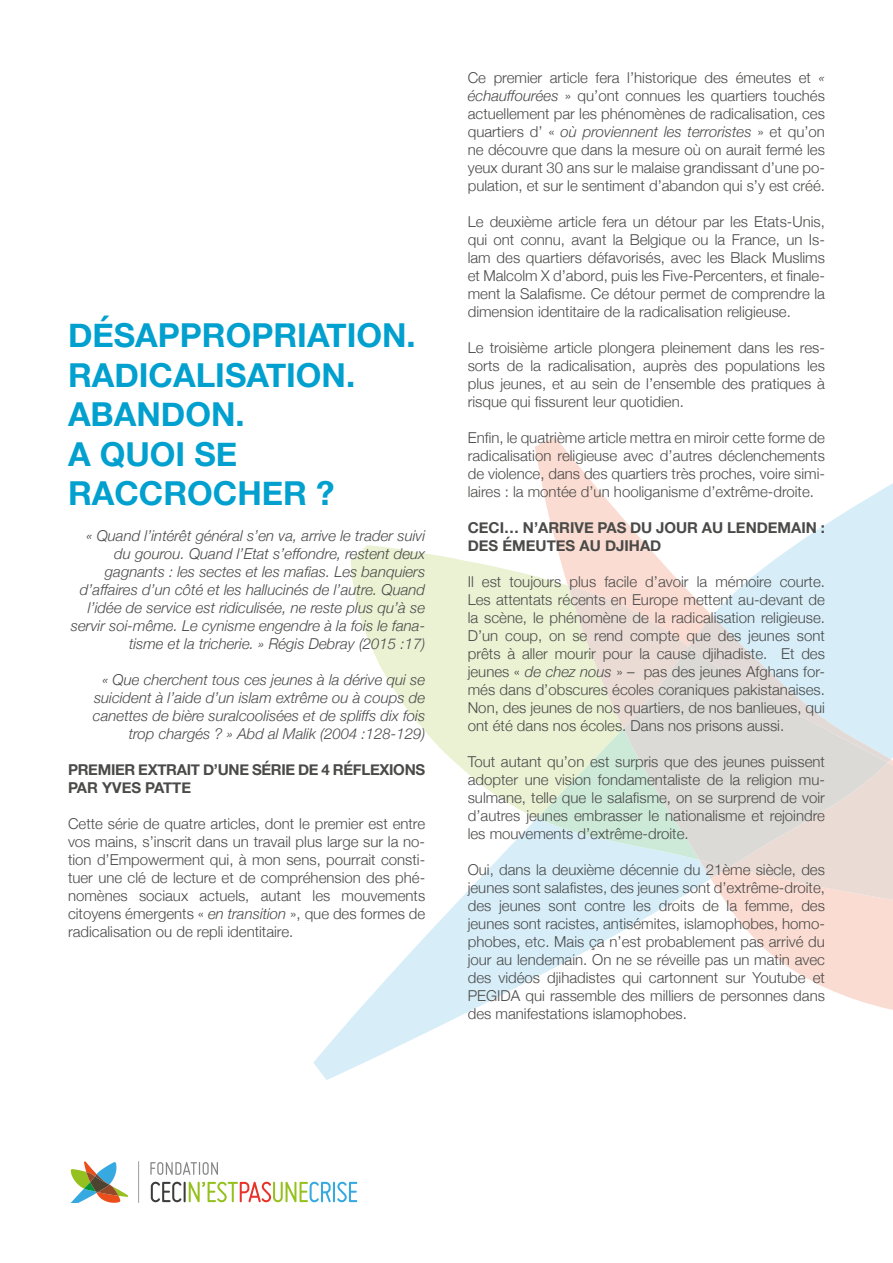
<style>
.page{position:relative;width:893px;height:1263px;background:#fff}
.page>*{position:absolute;margin:0;border:0;box-sizing:border-box;transform-origin:0 0}
.t1{font:700 33px/39.6px "Helvetica Neue";color:#01a0ce}
.t2{font:300 15px/18px "Helvetica Neue";color:#4a4a49;text-align:justify}
.t3{font:italic 300 15px/18px "Helvetica Neue";color:#4a4a49;text-align:right}
.t4{font:700 15px/18px "Helvetica Neue";color:#4a4a49}
.t5{font:700 15px/18px "Helvetica Neue";letter-spacing:-.02em;color:#4a4a49}
.s1{font-style:italic}
</style>
<div class="page">
<svg style="left:70px;top:1161px;width:58px;height:41px"></svg>
<svg style="left:150px;top:1162px;width:68px;height:13px"></svg>
<svg style="left:151px;top:1181px;width:31px;height:21px"></svg>
<hr style="left:184px;top:1182px;width:2px;height:20px;background:#3c3c3b">
<svg style="left:189px;top:1181px;width:142px;height:21px"></svg>
<hr style="left:333px;top:1182px;width:2px;height:20px;background:#36a9e1">
<svg style="left:337px;top:1181px;width:20px;height:21px"></svg>
<hr style="left:138px;top:1161px;width:1px;height:41px;background:#9d9d9c">
<svg style="left:351px;top:545px;width:184px;height:272px;fill:#eaf2d3"></svg>
<svg style="left:313px;top:821px;width:222px;height:259px"></svg>
<svg style="left:535px;top:437px;width:358px;height:573px"></svg>
<svg style="left:623px;top:646px;width:265px;height:221px;background:#dcdedc"></svg>
<h1 class="t1" style="left:68px;top:316px;width:349px">DÉSAPPROPRIATION.<br>RADICALISATION.<br>ABANDON.<br>A QUOI SE<br>RACCROCHER ?</h1>
<p class="t3" style="left:71px;top:526px;width:356px">« Quand l’intérêt général s’en va, arrive le trader suivi du gourou. Quand l’Etat s’effondre, restent deux gagnants : les sectes et les mafias. Les banquiers d’affaires d’un côté et les hallucinés de l’autre. Quand l’idée de service est ridiculisée, ne reste plus qu’à se servir soi-même. Le cynisme engendre à la fois le fana&shy;tisme et la tricherie. » Régis Debray (2015 :17)</p>
<p class="t3" style="left:93px;top:670px;width:334px">« Que cherchent tous ces jeunes à la dérive qui se suicident à l’aide d’un islam extrême ou à coups de canettes de bière suralcoolisées et de spliffs dix fois trop chargés ? » Abd al Malik (2004 :128-129)</p>
<p class="t5" style="left:68px;top:761px;width:359px">PREMIER EXTRAIT D’UNE SÉRIE DE 4 RÉFLEXIONS<br>PAR YVES PATTE</p>
<p class="t2" style="left:68px;top:814px;width:359px">Cette série de quatre articles, dont le premier est entre vos mains, s’inscrit dans un travail plus large sur la no&shy;tion d’Empowerment qui, à mon sens, pourrait consti&shy;tuer une clé de lecture et de compréhension des phé&shy;nomènes sociaux actuels, autant les mouvements citoyens émergents « <span class="s1">en transition</span> », que des formes de radicalisation ou de repli identitaire.</p>
<p class="t2" style="left:468px;top:67px;width:359px">Ce premier article fera l’historique des émeutes et <span class="s1">« échauffourées</span> » qu’ont connues les quartiers touchés actuellement par les phénomènes de radicalisation, ces quartiers d’ « <span class="s1">où proviennent les terroristes</span> » et qu’on ne découvre que dans la mesure où on aurait fermé les yeux durant 30 ans sur le malaise grandissant d’une po&shy;pulation, et sur le sentiment d’abandon qui s’y est créé.</p>
<p class="t2" style="left:468px;top:211px;width:359px">Le deuxième article fera un détour par les Etats-Unis, qui ont connu, avant la Belgique ou la France, un Is&shy;lam des quartiers défavorisés, avec les Black Muslims et Malcolm X d’abord, puis les Five-Percenters, et finale&shy;ment la Salafisme. Ce détour permet de comprendre la dimension identitaire de la radicalisation religieuse.</p>
<p class="t2" style="left:468px;top:337px;width:359px">Le troisième article plongera pleinement dans les res&shy;sorts de la radicalisation, auprès des populations les plus jeunes, et au sein de l’ensemble des pratiques à risque qui fissurent leur quotidien.</p>
<p class="t2" style="left:468px;top:427px;width:359px">Enfin, le quatrième article mettra en miroir cette forme de radicalisation religieuse avec d’autres déclenchements de violence, dans des quartiers très proches, voire simi&shy;laires : la montée d’un hooliganisme d’extrême-droite.</p>
<p class="t4" style="left:468px;top:519px;width:359px">CECI… N’ARRIVE PAS DU JOUR AU LENDEMAIN :<br>DES ÉMEUTES AU DJIHAD</p>
<p class="t2" style="left:468px;top:571px;width:359px">Il est toujours plus facile d’avoir la mémoire courte.<br>Les attentats récents en Europe mettent au-devant de la scène, le phénomène de la radicalisation religieuse.<br>D’un coup, on se rend compte que des jeunes sont prêts à aller mourir pour la cause djihadiste. Et des jeunes « <span class="s1">de chez nous</span> » – pas des jeunes Afghans for&shy;més dans d’obscures écoles coraniques pakistanaises.<br>Non, des jeunes de nos quartiers, de nos banlieues, qui ont été dans nos écoles. Dans nos prisons aussi.</p>
<p class="t2" style="left:468px;top:751px;width:359px">Tout autant qu’on est surpris que des jeunes puissent adopter une vision fondamentaliste de la religion mu&shy;sulmane, telle que le salafisme, on se surprend de voir d’autres jeunes embrasser le nationalisme et rejoindre les mouvements d’extrême-droite.</p>
<p class="t2" style="left:468px;top:859px;width:359px">Oui, dans la deuxième décennie du 21ème siècle, des jeunes sont salafistes, des jeunes sont d’extrême-droite, des jeunes sont contre les droits de la femme, des jeunes sont racistes, antisémites, islamophobes, homo&shy;phobes, etc. Mais ça n’est probablement pas arrivé du jour au lendemain. On ne se réveille pas un matin avec des vidéos djihadistes qui cartonnent sur Youtube et PEGIDA qui rassemble des milliers de personnes dans des manifestations islamophobes.</p>
</div>
